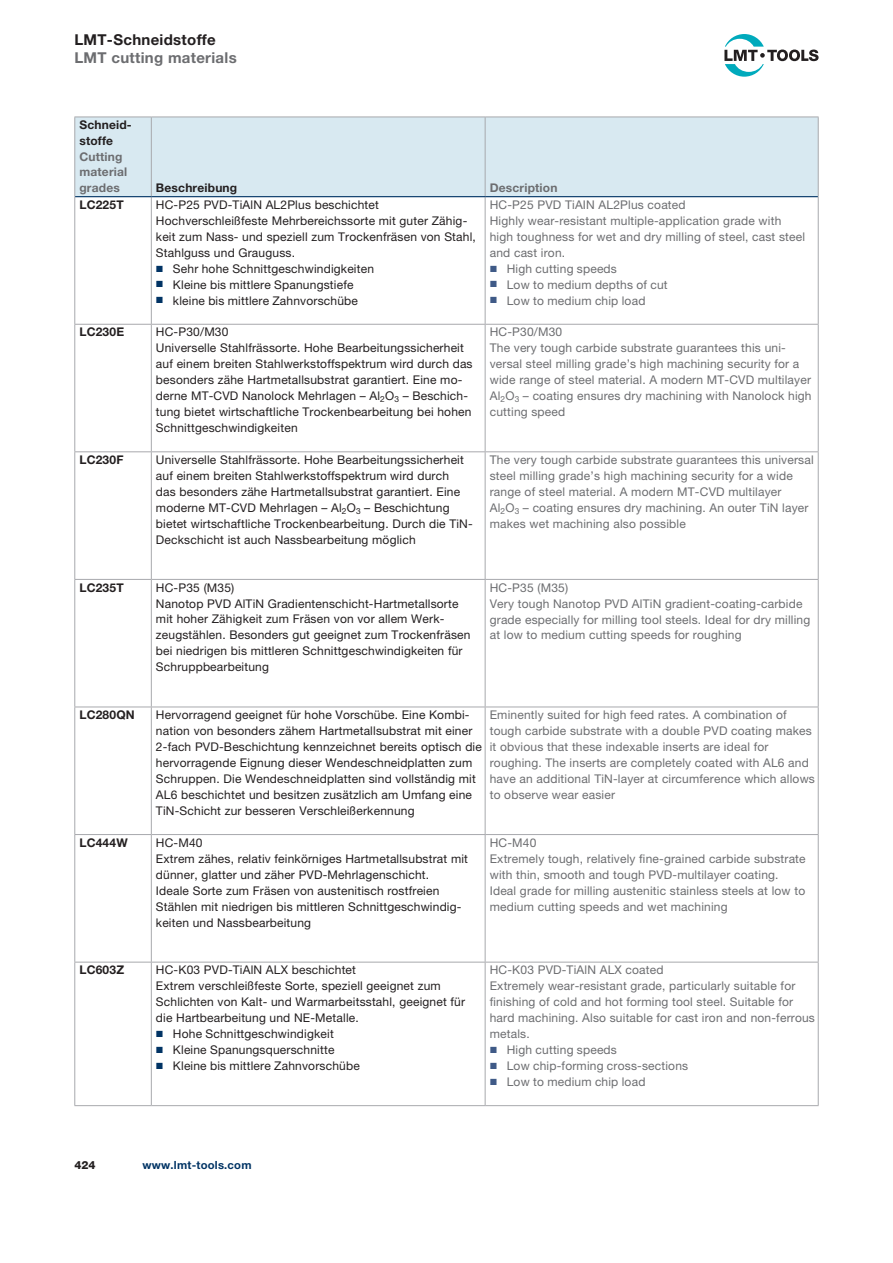
<style>
.page{position:relative;width:893px;height:1263px;background:#fff}
.page>*{position:absolute;margin:0;border:0;box-sizing:border-box;transform-origin:0 0}
.t1{font:700 15px "Helvetica Neue LT Pro";letter-spacing:.02em;color:#6c6d70}
.t2{font:700 15px "Helvetica Neue LT Pro";letter-spacing:.02em;color:#231f20}
.t3{font:12px/15.9px "Helvetica Neue LT Pro";letter-spacing:.015em;color:#231f20}
.t4{font:12px/15.9px "Helvetica Neue LT Pro";letter-spacing:.015em;color:#6c6d70}
.t5{font:700 12px/15.9px "Helvetica Neue LT Pro";letter-spacing:.015em;color:#231f20}
.t6{font:700 12px/15.9px "Helvetica Neue LT Pro";letter-spacing:.015em;color:#6c6d70}
.t7{font:700 11.25px "Helvetica Neue LT Pro";letter-spacing:.02em;color:#003364}
.t8{font:800 11.25px "Helvetica Neue LT Pro";color:#231f20}
.s1{color:#003364}
.s2{color:#3f5a87}
</style>
<div class="page">
<svg style="left:724px;top:34px;width:95px;height:43px"></svg>
<div style="left:75px;top:118px;width:743px;height:78px;background:#d8e9f1"></div>
<hr style="left:151px;top:117px;width:1px;height:79px;background:#a8a9ad">
<hr style="left:485px;top:117px;width:1px;height:79px;background:#a8a9ad">
<hr style="left:151px;top:197px;width:1px;height:127px;background:#a8a9ad">
<hr style="left:485px;top:197px;width:1px;height:127px;background:#a8a9ad">
<hr style="left:74px;top:324px;width:77px;height:1px;background:#a8a9ad">
<hr style="left:151px;top:324px;width:334px;height:1px;background:#a8a9ad">
<hr style="left:151px;top:325px;width:1px;height:126px;background:#a8a9ad">
<hr style="left:485px;top:324px;width:334px;height:1px;background:#a8a9ad">
<hr style="left:485px;top:325px;width:1px;height:126px;background:#a8a9ad">
<hr style="left:74px;top:451px;width:77px;height:1px;background:#a8a9ad">
<hr style="left:151px;top:451px;width:334px;height:1px;background:#a8a9ad">
<hr style="left:151px;top:452px;width:1px;height:127px;background:#a8a9ad">
<hr style="left:485px;top:451px;width:334px;height:1px;background:#a8a9ad">
<hr style="left:485px;top:452px;width:1px;height:127px;background:#a8a9ad">
<hr style="left:74px;top:579px;width:77px;height:1px;background:#a8a9ad">
<hr style="left:151px;top:579px;width:334px;height:1px;background:#a8a9ad">
<hr style="left:151px;top:580px;width:1px;height:127px;background:#a8a9ad">
<hr style="left:485px;top:579px;width:334px;height:1px;background:#a8a9ad">
<hr style="left:485px;top:580px;width:1px;height:127px;background:#a8a9ad">
<hr style="left:74px;top:707px;width:77px;height:1px;background:#a8a9ad">
<hr style="left:151px;top:707px;width:334px;height:1px;background:#a8a9ad">
<hr style="left:151px;top:707px;width:1px;height:127px;background:#a8a9ad">
<hr style="left:485px;top:707px;width:334px;height:1px;background:#a8a9ad">
<hr style="left:485px;top:707px;width:1px;height:127px;background:#a8a9ad">
<hr style="left:74px;top:834px;width:77px;height:1px;background:#a8a9ad">
<hr style="left:151px;top:834px;width:334px;height:1px;background:#a8a9ad">
<hr style="left:151px;top:835px;width:1px;height:127px;background:#a8a9ad">
<hr style="left:485px;top:834px;width:334px;height:1px;background:#a8a9ad">
<hr style="left:485px;top:835px;width:1px;height:127px;background:#a8a9ad">
<hr style="left:151px;top:962px;width:1px;height:143px;background:#a8a9ad">
<hr style="left:485px;top:962px;width:1px;height:143px;background:#a8a9ad">
<hr style="left:74px;top:1105px;width:77px;height:1px;background:#a8a9ad">
<hr style="left:151px;top:1105px;width:334px;height:1px;background:#a8a9ad">
<hr style="left:485px;top:1105px;width:334px;height:1px;background:#a8a9ad">
<hr style="left:74px;top:197px;width:1px;height:127px;background:#a8a9ad">
<hr style="left:818px;top:197px;width:1px;height:127px;background:#a8a9ad">
<hr style="left:74px;top:325px;width:1px;height:126px;background:#a8a9ad">
<hr style="left:818px;top:325px;width:1px;height:126px;background:#a8a9ad">
<hr style="left:74px;top:452px;width:1px;height:127px;background:#a8a9ad">
<hr style="left:818px;top:452px;width:1px;height:127px;background:#a8a9ad">
<hr style="left:74px;top:580px;width:1px;height:127px;background:#a8a9ad">
<hr style="left:818px;top:580px;width:1px;height:127px;background:#a8a9ad">
<hr style="left:74px;top:707px;width:1px;height:127px;background:#a8a9ad">
<hr style="left:818px;top:707px;width:1px;height:127px;background:#a8a9ad">
<hr style="left:74px;top:835px;width:1px;height:127px;background:#a8a9ad">
<hr style="left:818px;top:835px;width:1px;height:127px;background:#a8a9ad">
<hr style="left:74px;top:962px;width:1px;height:143px;background:#a8a9ad">
<hr style="left:818px;top:962px;width:1px;height:143px;background:#a8a9ad">
<hr style="left:74px;top:962px;width:77px;height:1px;background:#a8a9ad">
<hr style="left:151px;top:962px;width:334px;height:1px;background:#a8a9ad">
<hr style="left:485px;top:962px;width:334px;height:1px;background:#a8a9ad">
<hr style="left:74px;top:117px;width:77px;height:1px;background:#a8a9ad">
<hr style="left:74px;top:117px;width:1px;height:80px;background:#a8a9ad">
<hr style="left:151px;top:117px;width:334px;height:1px;background:#a8a9ad">
<hr style="left:485px;top:117px;width:334px;height:1px;background:#a8a9ad">
<hr style="left:818px;top:117px;width:1px;height:80px;background:#a8a9ad">
<hr style="left:75px;top:196px;width:76px;height:1px;background:#003364">
<hr style="left:151px;top:196px;width:334px;height:1px;background:#003364">
<hr style="left:485px;top:196px;width:333px;height:1px;background:#003364">
<p class="t2" style="left:74px;top:30px;width:143px">LMT-Schneidstoffe</p>
<p class="t1" style="left:74px;top:48px;width:164px">LMT cutting materials</p>
<p class="t5" style="left:79px;top:116px;width:54px">Schneid&shy;stoffe</p>
<p class="t6" style="left:79px;top:148px;width:49px">Cutting material grades</p>
<p class="t5" style="left:156px;top:180px;width:83px">Beschreibung</p>
<p class="t6" style="left:490px;top:180px;width:69px">Description</p>
<p class="t5" style="left:79px;top:196px;width:46px">LC225T</p>
<p class="t3" style="left:156px;top:196px;width:321px">HC-P25 PVD-TiAlN AL2Plus beschichtet Hochverschleißfeste Mehrbereichssorte mit guter Zähig&shy;keit zum Nass- und speziell zum Trockenfräsen von Stahl, Stahlguss und Grauguss.<br><span class="s1">◼</span> Sehr hohe Schnittgeschwindigkeiten<br><span class="s1">◼</span> Kleine bis mittlere Spanungstiefe<br><span class="s1">◼</span> kleine bis mittlere Zahnvorschübe</p>
<p class="t4" style="left:490px;top:196px;width:317px">HC-P25 PVD TiAIN AL2Plus coated<br>Highly wear-resistant multiple-application grade with high toughness for wet and dry milling of steel, cast steel and cast iron.<br><span class="s2">◼</span> High cutting speeds<br><span class="s2">◼</span> Low to medium depths of cut<br><span class="s2">◼</span> Low to medium chip load</p>
<p class="t5" style="left:79px;top:324px;width:46px">LC230E</p>
<p class="t3" style="left:156px;top:324px;width:318px">HC-P30/M30<br>Universelle Stahlfrässorte. Hohe Bearbeitungssicherheit auf einem breiten Stahlwerkstoffspektrum wird durch das besonders zähe Hartmetallsubstrat garantiert. Eine mo&shy;derne MT-CVD Nanolock Mehrlagen – Al<sub>2</sub>O<sub>3</sub> – Beschich&shy;tung bietet wirtschaftliche Trockenbearbeitung bei hohen Schnittgeschwindigkeiten</p>
<p class="t4" style="left:490px;top:324px;width:323px">HC-P30/M30<br>The very tough carbide substrate guarantees this uni&shy;versal steel milling grade’s high machining security for a wide range of steel material. A modern MT-CVD multilayer Al<sub>2</sub>O<sub>3</sub> – coating ensures dry machining with Nanolock high cutting speed</p>
<p class="t5" style="left:79px;top:451px;width:46px">LC230F</p>
<p class="t3" style="left:156px;top:452px;width:318px">Universelle Stahlfrässorte. Hohe Bearbeitungssicherheit auf einem breiten Stahlwerkstoffspektrum wird durch<br>das besonders zähe Hartmetallsubstrat garantiert. Eine moderne MT-CVD Mehrlagen – Al<sub>2</sub>O<sub>3</sub> – Beschichtung bietet wirtschaftliche Trockenbearbeitung. Durch die TiN-Deckschicht ist auch Nassbearbeitung möglich</p>
<p class="t4" style="left:490px;top:452px;width:325px">The very tough carbide substrate guarantees this universal steel milling grade’s high machining security for a wide range of steel material. A modern MT-CVD multilayer Al<sub>2</sub>O<sub>3</sub> – coating ensures dry machining. An outer TiN layer makes wet machining also possible</p>
<p class="t5" style="left:79px;top:579px;width:46px">LC235T</p>
<p class="t3" style="left:156px;top:579px;width:316px">HC-P35 (M35)<br>Nanotop PVD AlTiN Gradientenschicht-Hartmetallsorte mit hoher Zähigkeit zum Fräsen von vor allem Werk&shy;zeugstählen. Besonders gut geeignet zum Trockenfräsen bei niedrigen bis mittleren Schnittgeschwindigkeiten für Schruppbearbeitung</p>
<p class="t4" style="left:490px;top:579px;width:322px">HC-P35 (M35)<br>Very tough Nanotop PVD AlTiN gradient-coating-carbide grade especially for milling tool steels. Ideal for dry milling at low to medium cutting speeds for roughing</p>
<p class="t5" style="left:79px;top:707px;width:57px">LC280QN</p>
<p class="t3" style="left:156px;top:707px;width:327px">Hervorragend geeignet für hohe Vorschübe. Eine Kombi&shy;nation von besonders zähem Hartmetallsubstrat mit einer 2-fach PVD-Beschichtung kennzeichnet bereits optisch die hervorragende Eignung dieser Wendeschneidplatten zum Schruppen. Die Wendeschneidplatten sind vollständig mit AL6 beschichtet und besitzen zusätzlich am Umfang eine TiN-Schicht zur besseren Verschleißerkennung</p>
<p class="t4" style="left:490px;top:707px;width:327px">Eminently suited for high feed rates. A combination of tough carbide substrate with a double PVD coating makes it obvious that these indexable inserts are ideal for roughing. The inserts are completely coated with AL6 and have an additional TiN-layer at circumference which allows to observe wear easier</p>
<p class="t5" style="left:79px;top:834px;width:50px">LC444W</p>
<p class="t3" style="left:156px;top:834px;width:314px">HC-M40<br>Extrem zähes, relativ feinkörniges Hartmetallsubstrat mit dünner, glatter und zäher PVD-Mehrlagenschicht.<br>Ideale Sorte zum Fräsen von austenitisch rostfreien Stählen mit niedrigen bis mittleren Schnittgeschwindig&shy;keiten und Nassbearbeitung</p>
<p class="t4" style="left:490px;top:834px;width:317px">HC-M40<br>Extremely tough, relatively fine-grained carbide substrate with thin, smooth and tough PVD-multilayer coating.<br>Ideal grade for milling austenitic stainless steels at low to medium cutting speeds and wet machining</p>
<p class="t5" style="left:79px;top:962px;width:46px">LC603Z</p>
<p class="t3" style="left:156px;top:962px;width:311px">HC-K03 PVD-TiAlN ALX beschichtet<br>Extrem verschleißfeste Sorte, speziell geeignet zum Schlichten von Kalt- und Warmarbeitsstahl, geeignet für die Hartbearbeitung und NE-Metalle.<br><span class="s1">◼</span> Hohe Schnittgeschwindigkeit<br><span class="s1">◼</span> Kleine Spanungsquerschnitte<br><span class="s1">◼</span> Kleine bis mittlere Zahnvorschübe</p>
<p class="t4" style="left:490px;top:962px;width:327px">HC-K03 PVD-TiAlN ALX coated<br>Extremely wear-resistant grade, particularly suitable for finishing of cold and hot forming tool steel. Suitable for hard machining. Also suitable for cast iron and non-ferrous metals.<br><span class="s2">◼</span> High cutting speeds<br><span class="s2">◼</span> Low chip-forming cross-sections<br><span class="s2">◼</span> Low to medium chip load</p>
<p class="t8" style="left:74px;top:1159px;width:23px">424</p>
<p class="t7" style="left:142px;top:1158px;width:111px">www.lmt-tools.com</p>
</div>
